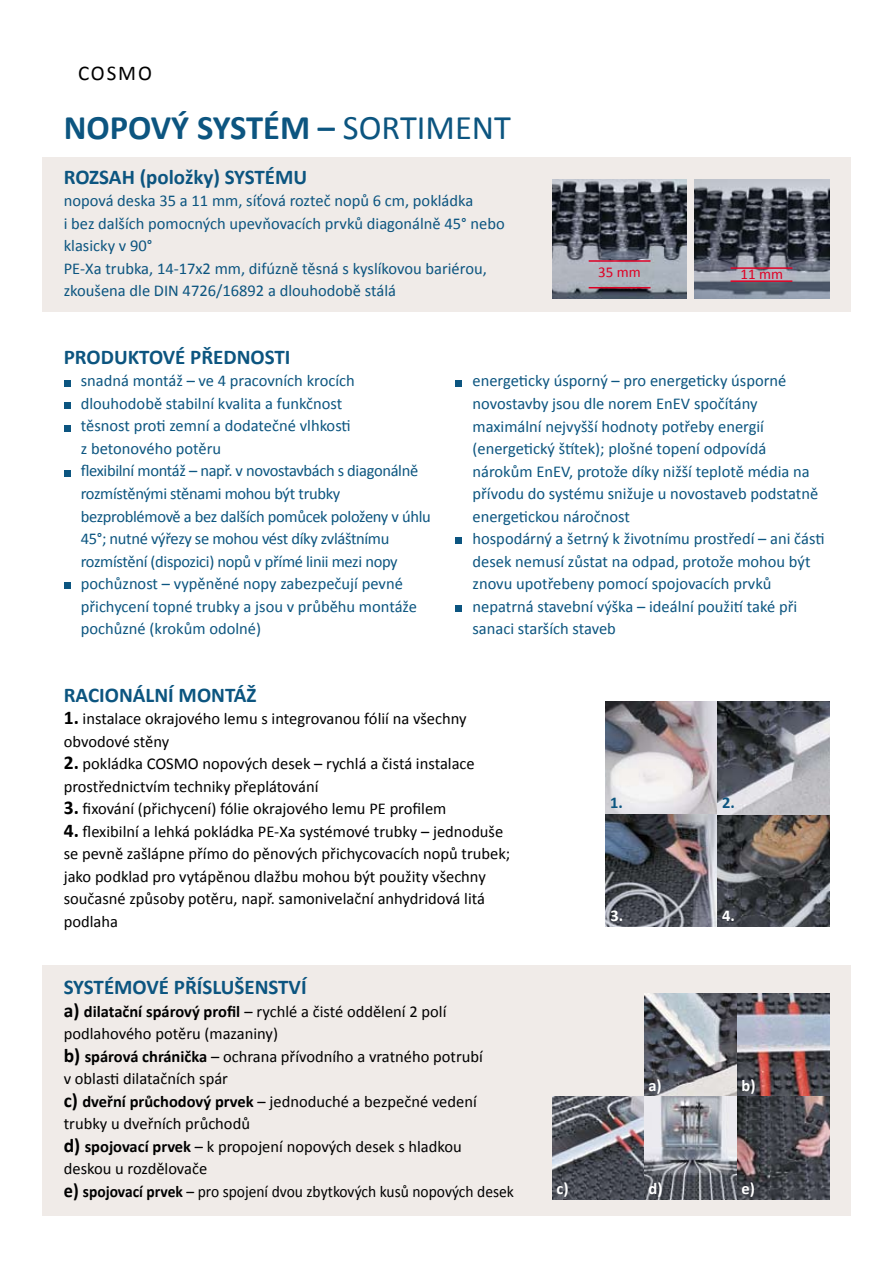
<style>
.page{position:relative;width:893px;height:1263px;background:#fff}
.page>*{position:absolute;margin:0;border:0;box-sizing:border-box;transform-origin:0 0}
.t1{font:700 34.5px "Calibri";color:#0c5580}
.t2{font:700 21px "Calibri";color:#0c5580}
.t3{font:21px "Calibri";letter-spacing:.09em;color:#000}
.t4{font:16.5px/22.5px "Calibri";color:#0c5580}
.t5{font:16.5px/22.5px "Calibri";color:#000}
.t6{font:700 16.5px "Calibri";color:#fff}
.t7{font:700 16.5px "Calibri";color:#0c5580}
.t8{font:15px "Calibri";color:#df0024}
.s1{font-weight:400}
.s2{font-weight:700;font-size:19.5px}
.s3{font-weight:700}
</style>
<div class="page">
<div style="left:42px;top:157px;width:808px;height:154px;background:#f0ebe8"></div>
<div style="left:42px;top:965px;width:808px;height:251px;background:#f0ebe8"></div>
<div style="left:64px;top:380px;width:7px;height:6px;background:#0c5580"></div>
<div style="left:64px;top:402px;width:7px;height:7px;background:#0c5580"></div>
<div style="left:64px;top:425px;width:7px;height:6px;background:#0c5580"></div>
<div style="left:64px;top:470px;width:7px;height:6px;background:#0c5580"></div>
<div style="left:64px;top:582px;width:7px;height:7px;background:#0c5580"></div>
<div style="left:455px;top:380px;width:7px;height:6px;background:#0c5580"></div>
<div style="left:455px;top:537px;width:7px;height:7px;background:#0c5580"></div>
<div style="left:455px;top:605px;width:7px;height:6px;background:#0c5580"></div>
<img style="left:552px;top:180px;width:135px;height:118px">
<img style="left:694px;top:180px;width:135px;height:118px">
<img style="left:644px;top:993px;width:185px;height:104px">
<img style="left:552px;top:1097px;width:277px;height:102px">
<img style="left:606px;top:702px;width:223px;height:225px">
<hr style="left:589px;top:260px;width:61px;height:2px;background:#df0024">
<hr style="left:731px;top:267px;width:61px;height:2px;background:#df0024">
<hr style="left:589px;top:287px;width:61px;height:1px;background:#df0024">
<hr style="left:730px;top:280px;width:62px;height:2px;background:#df0024">
<p class="t3" style="left:78px;top:59px;width:75px">COSMO</p>
<h1 class="t1" style="left:64px;top:105px;width:449px">NOPOVÝ SYSTÉM – <span class="s1">SORTIMENT</span></h1>
<p class="t2" style="left:64px;top:164px;width:245px">ROZSAH (položky) SYSTÉMU</p>
<p class="t4" style="left:64px;top:190px;width:443px">nopová deska 35 a 11 mm, síťová rozteč nopů 6 cm, pokládka<br>i bez dalších pomocných upevňovacích prvků diagonálně 45° nebo klasicky v 90°<br>PE-Xa trubka, 14-17x2 mm, difúzně těsná s kyslíkovou bariérou, zkoušena dle DIN 4726/16892 a dlouhodobě stálá</p>
<p class="t8" style="left:598px;top:263px;width:44px">35 mm</p>
<p class="t8" style="left:741px;top:265px;width:44px">11 mm</p>
<p class="t2" style="left:64px;top:344px;width:228px">PRODUKTOVÉ PŘEDNOSTI</p>
<p class="t4" style="left:81px;top:370px;width:352px">snadná montáž – ve 4 pracovních krocích dlouhodobě stabilní kvalita a funkčnost<br>těsnost proti zemní a dodatečné vlhkosti<br>z betonového potěru<br>flexibilní montáž – např. v novostavbách s diagonálně rozmístěnými stěnami mohou být trubky bezproblémově a bez dalších pomůcek položeny v úhlu 45°; nutné výřezy se mohou vést díky zvláštnímu rozmístění (dispozici) nopů v přímé linii mezi nopy pochůznost – vypěněné nopy zabezpečují pevné přichycení topné trubky a jsou v průběhu montáže pochůzné (krokům odolné)</p>
<p class="t4" style="left:472px;top:370px;width:354px">energeticky úsporný – pro energeticky úsporné novostavby jsou dle norem EnEV spočítány maximální nejvyšší hodnoty potřeby energií (energetický štítek); plošné topení odpovídá nárokům EnEV, protože díky nižší teplotě média na přívodu do systému snižuje u novostaveb podstatně energetickou náročnost<br>hospodárný a šetrný k životnímu prostředí – ani části desek nemusí zůstat na odpad, protože mohou být znovu upotřebeny pomocí spojovacích prvků nepatrná stavební výška – ideální použití také při sanaci starších staveb</p>
<p class="t2" style="left:64px;top:681px;width:194px">RACIONÁLNÍ MONTÁŽ</p>
<p class="t5" style="left:64px;top:707px;width:404px"><span class="s2">1.</span> instalace okrajového lemu s integrovanou fólií na všechny obvodové stěny</p>
<p class="t5" style="left:64px;top:752px;width:413px"><span class="s2">2.</span> pokládka COSMO nopových desek – rychlá a čistá instalace prostřednictvím techniky přeplátování</p>
<p class="t5" style="left:64px;top:797px;width:384px"><span class="s2">3.</span> fixování (přichycení) fólie okrajového lemu PE profilem</p>
<p class="t5" style="left:64px;top:820px;width:448px"><span class="s2">4.</span> flexibilní a lehká pokládka PE-Xa systémové trubky – jednoduše se pevně zašlápne přímo do pěnových přichycovacích nopů trubek; jako podklad pro vytápěnou dlažbu mohou být použity všechny současné způsoby potěru, např. samonivelační anhydridová litá podlaha</p>
<p class="t2" style="left:64px;top:974px;width:244px">SYSTÉMOVÉ PŘÍSLUŠENSTVÍ</p>
<p class="t5" style="left:64px;top:1000px;width:452px"><span class="s2">a)</span> <span class="s3">dilatační spárový profil</span> – rychlé a čisté oddělení 2 polí podlahového potěru (mazaniny)<br><span class="s2">b)</span> <span class="s3">spárová chránička</span> – ochrana přívodního a vratného potrubí<br>v oblasti dilatačních spár<br><span class="s2">c)</span> <span class="s3">dveřní průchodový prvek</span> – jednoduché a bezpečné vedení trubky u dveřních průchodů<br><span class="s2">d)</span> <span class="s3">spojovací prvek</span> – k propojení nopových desek s hladkou<br>deskou u rozdělovače<br><span class="s2">e)</span> <span class="s3">spojovací prvek</span> – pro spojení dvou zbytkových kusů nopových desek</p>
<p class="t7" style="left:610px;top:792px;width:14px">1.</p>
<p class="t7" style="left:722px;top:792px;width:14px">2.</p>
<p class="t6" style="left:610px;top:905px;width:14px">3.</p>
<p class="t6" style="left:722px;top:905px;width:14px">4.</p>
<p class="t6" style="left:648px;top:1075px;width:15px">a)</p>
<p class="t6" style="left:741px;top:1075px;width:16px">b)</p>
<p class="t6" style="left:556px;top:1177px;width:14px">c)</p>
<p class="t6" style="left:648px;top:1177px;width:16px">d)</p>
<p class="t6" style="left:741px;top:1177px;width:15px">e)</p>
</div>
